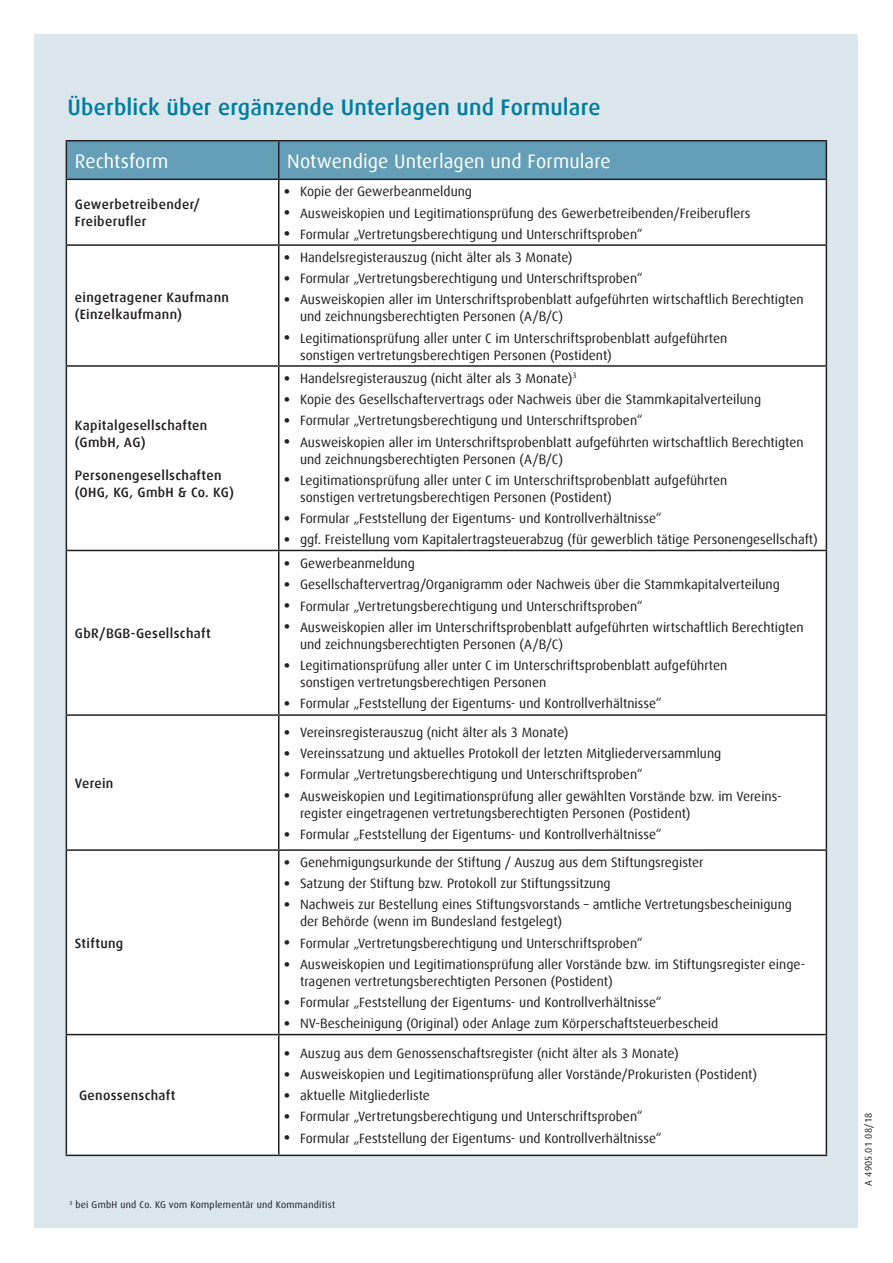
<style>
.page{position:relative;width:893px;height:1263px;background:#fff}
.page>*{position:absolute;margin:0;border:0;box-sizing:border-box;transform-origin:0 0}
.Subline{font:500 22.5px "Dax Offc";letter-spacing:.01em;color:#007ca1}
.Subline-2{font:19.5px "Dax Offc";letter-spacing:.005em;color:#fff}
.t1{font:13.5px/17px "Dax Offc";color:#231f20}
.Marginalie{font:500 13.5px/17px "Dax Offc";letter-spacing:.025em;color:#231f20}
.Fließtext{font:500 13.5px/17px "Dax Offc";letter-spacing:.025em;color:#231f20}
.Marginalie-2{font:9.75px "Dax Offc";letter-spacing:.025em;color:#231f20}
.s1{font-size:24px}
</style>
<div class="page">
<div style="left:35px;top:35px;width:823px;height:1193px;background:#dbe6ed"></div>
<div style="left:67px;top:141px;width:759px;height:38px;background:#649fb7"></div>
<div style="left:67px;top:180px;width:759px;height:974px;background:#fff"></div>
<hr style="left:66px;top:140px;width:213px;height:1px;background:#231f20">
<hr style="left:66px;top:141px;width:1px;height:38px;background:#231f20">
<hr style="left:279px;top:140px;width:548px;height:1px;background:#231f20">
<hr style="left:278px;top:141px;width:1px;height:38px;background:#231f20">
<hr style="left:826px;top:141px;width:1px;height:38px;background:#231f20">
<hr style="left:66px;top:179px;width:213px;height:1px;background:#231f20">
<hr style="left:66px;top:180px;width:1px;height:64px;background:#231f20">
<hr style="left:279px;top:179px;width:548px;height:1px;background:#231f20">
<hr style="left:278px;top:180px;width:1px;height:64px;background:#231f20">
<hr style="left:826px;top:180px;width:1px;height:64px;background:#231f20">
<hr style="left:66px;top:244px;width:213px;height:2px;background:#231f20">
<hr style="left:66px;top:246px;width:1px;height:119px;background:#231f20">
<hr style="left:279px;top:244px;width:548px;height:2px;background:#231f20">
<hr style="left:278px;top:246px;width:1px;height:119px;background:#231f20">
<hr style="left:826px;top:246px;width:1px;height:119px;background:#231f20">
<hr style="left:66px;top:365px;width:213px;height:2px;background:#231f20">
<hr style="left:66px;top:367px;width:1px;height:183px;background:#231f20">
<hr style="left:279px;top:365px;width:548px;height:2px;background:#231f20">
<hr style="left:278px;top:367px;width:1px;height:183px;background:#231f20">
<hr style="left:826px;top:367px;width:1px;height:183px;background:#231f20">
<hr style="left:66px;top:550px;width:213px;height:1px;background:#231f20">
<hr style="left:66px;top:551px;width:1px;height:163px;background:#231f20">
<hr style="left:279px;top:550px;width:548px;height:1px;background:#231f20">
<hr style="left:278px;top:551px;width:1px;height:163px;background:#231f20">
<hr style="left:826px;top:551px;width:1px;height:163px;background:#231f20">
<hr style="left:66px;top:714px;width:213px;height:2px;background:#231f20">
<hr style="left:66px;top:716px;width:1px;height:133px;background:#231f20">
<hr style="left:279px;top:714px;width:548px;height:2px;background:#231f20">
<hr style="left:278px;top:716px;width:1px;height:133px;background:#231f20">
<hr style="left:826px;top:716px;width:1px;height:133px;background:#231f20">
<hr style="left:66px;top:849px;width:213px;height:2px;background:#231f20">
<hr style="left:66px;top:851px;width:1px;height:183px;background:#231f20">
<hr style="left:279px;top:849px;width:548px;height:2px;background:#231f20">
<hr style="left:278px;top:851px;width:1px;height:183px;background:#231f20">
<hr style="left:826px;top:851px;width:1px;height:183px;background:#231f20">
<hr style="left:66px;top:1034px;width:213px;height:1px;background:#231f20">
<hr style="left:66px;top:1035px;width:1px;height:119px;background:#231f20">
<hr style="left:279px;top:1034px;width:548px;height:1px;background:#231f20">
<hr style="left:278px;top:1035px;width:1px;height:119px;background:#231f20">
<hr style="left:826px;top:1035px;width:1px;height:119px;background:#231f20">
<hr style="left:66px;top:1154px;width:213px;height:2px;background:#231f20">
<hr style="left:279px;top:1154px;width:548px;height:2px;background:#231f20">
<p class="Subline" style="left:68px;top:93px;width:534px">Überblick über ergänzende Unterlagen und Formulare</p>
<p class="Subline-2" style="left:75px;top:149px;width:95px">Rechtsform</p>
<p class="Subline-2" style="left:287px;top:149px;width:325px">Notwendige Unterlagen und Formulare</p>
<p class="Fließtext" style="left:75px;top:196px;width:127px">Gewerbetreibender/<br>Freiberufler</p>
<p class="t1" style="left:283px;top:183px;width:191px"><span class="s1">•</span> Kopie der Gewerbeanmeldung</p>
<p class="t1" style="left:283px;top:204px;width:469px"><span class="s1">•</span> Ausweiskopien und Legitimationsprüfung des Gewerbetreibenden/Freiberuflers</p>
<p class="t1" style="left:283px;top:226px;width:361px"><span class="s1">•</span> Formular „Vertretungsberechtigung und Unterschriftsproben“</p>
<p class="Fließtext" style="left:75px;top:289px;width:156px">eingetragener Kaufmann (Einzelkaufmann)</p>
<p class="Marginalie" style="left:75px;top:417px;width:134px">Kapitalgesellschaften (GmbH, AG)</p>
<p class="Marginalie" style="left:75px;top:467px;width:160px">Personengesellschaften (OHG, KG, GmbH &amp; Co. KG)</p>
<p class="Marginalie" style="left:75px;top:625px;width:137px">GbR/BGB-Gesellschaft</p>
<p class="Marginalie" style="left:75px;top:775px;width:40px">Verein</p>
<p class="Marginalie" style="left:75px;top:935px;width:50px">Stiftung</p>
<p class="Marginalie" style="left:79px;top:1087px;width:98px">Genossenschaft</p>
<p class="t1" style="left:283px;top:249px;width:291px"><span class="s1">•</span> Handelsregisterauszug (nicht älter als 3 Monate)</p>
<p class="t1" style="left:283px;top:270px;width:361px"><span class="s1">•</span> Formular „Vertretungsberechtigung und Unterschriftsproben“</p>
<p class="t1" style="left:300px;top:291px;width:505px;text-indent:-17px"><span class="s1">•</span> Ausweiskopien aller im Unterschriftsprobenblatt aufgeführten wirtschaftlich Berechtigten und zeichnungsberechtigten Personen (A/B/C)</p>
<p class="t1" style="left:300px;top:330px;width:429px;text-indent:-17px"><span class="s1">•</span> Legitimationsprüfung aller unter C im Unterschriftsprobenblatt aufgeführten sonstigen vertretungsberechtigen Personen (Postident)</p>
<p class="t1" style="left:283px;top:370px;width:295px"><span class="s1">•</span> Handelsregisterauszug (nicht älter als 3 Monate)<sup>3</sup></p>
<p class="t1" style="left:283px;top:391px;width:480px"><span class="s1">•</span> Kopie des Gesellschaftervertrags oder Nachweis über die Stammkapitalverteilung</p>
<p class="t1" style="left:283px;top:412px;width:361px"><span class="s1">•</span> Formular „Vertretungsberechtigung und Unterschriftsproben“</p>
<p class="t1" style="left:300px;top:433px;width:505px;text-indent:-17px"><span class="s1">•</span> Ausweiskopien aller im Unterschriftsprobenblatt aufgeführten wirtschaftlich Berechtigten und zeichnungsberechtigten Personen (A/B/C)</p>
<p class="t1" style="left:300px;top:472px;width:429px;text-indent:-17px"><span class="s1">•</span> Legitimationsprüfung aller unter C im Unterschriftsprobenblatt aufgeführten sonstigen vertretungsberechtigen Personen (Postident)</p>
<p class="t1" style="left:283px;top:510px;width:380px"><span class="s1">•</span> Formular „Feststellung der Eigentums- und Kontrollverhältnisse“</p>
<p class="t1" style="left:283px;top:531px;width:536px"><span class="s1">•</span> ggf. Freistellung vom Kapitalertragsteuerabzug (für gewerblich tätige Personengesellschaft)</p>
<p class="t1" style="left:283px;top:555px;width:133px"><span class="s1">•</span> Gewerbeanmeldung</p>
<p class="t1" style="left:283px;top:576px;width:498px"><span class="s1">•</span> Gesellschaftervertrag/Organigramm oder Nachweis über die Stammkapitalverteilung</p>
<p class="t1" style="left:283px;top:597px;width:361px"><span class="s1">•</span> Formular „Vertretungsberechtigung und Unterschriftsproben“</p>
<p class="t1" style="left:300px;top:619px;width:505px;text-indent:-17px"><span class="s1">•</span> Ausweiskopien aller im Unterschriftsprobenblatt aufgeführten wirtschaftlich Berechtigten und zeichnungsberechtigten Personen (A/B/C)</p>
<p class="t1" style="left:300px;top:657px;width:429px;text-indent:-17px"><span class="s1">•</span> Legitimationsprüfung aller unter C im Unterschriftsprobenblatt aufgeführten sonstigen vertretungsberechtigen Personen</p>
<p class="t1" style="left:283px;top:695px;width:380px"><span class="s1">•</span> Formular „Feststellung der Eigentums- und Kontrollverhältnisse“</p>
<p class="t1" style="left:283px;top:724px;width:287px"><span class="s1">•</span> Vereinsregisterauszug (nicht älter als 3 Monate)</p>
<p class="t1" style="left:283px;top:745px;width:440px"><span class="s1">•</span> Vereinssatzung und aktuelles Protokoll der letzten Mitgliederversammlung</p>
<p class="t1" style="left:283px;top:766px;width:361px"><span class="s1">•</span> Formular „Vertretungsberechtigung und Unterschriftsproben“</p>
<p class="t1" style="left:300px;top:788px;width:483px;text-indent:-17px"><span class="s1">•</span> Ausweiskopien und Legitimationsprüfung aller gewählten Vorstände bzw. im Vereins&shy;register eingetragenen vertretungsberechtigten Personen (Postident)</p>
<p class="t1" style="left:283px;top:826px;width:380px"><span class="s1">•</span> Formular „Feststellung der Eigentums- und Kontrollverhältnisse“</p>
<p class="t1" style="left:283px;top:854px;width:422px"><span class="s1">•</span> Genehmigungsurkunde der Stiftung / Auszug aus dem Stiftungsregister</p>
<p class="t1" style="left:283px;top:875px;width:329px"><span class="s1">•</span> Satzung der Stiftung bzw. Protokoll zur Stiftungssitzung</p>
<p class="t1" style="left:300px;top:896px;width:493px;text-indent:-17px"><span class="s1">•</span> Nachweis zur Bestellung eines Stiftungsvorstands – amtliche Vertretungsbescheinigung der Behörde (wenn im Bundesland festgelegt)</p>
<p class="t1" style="left:283px;top:935px;width:361px"><span class="s1">•</span> Formular „Vertretungsberechtigung und Unterschriftsproben“</p>
<p class="t1" style="left:300px;top:956px;width:507px;text-indent:-17px"><span class="s1">•</span> Ausweiskopien und Legitimationsprüfung aller Vorstände bzw. im Stiftungsregister einge&shy;tragenen vertretungsberechtigten Personen (Postident)</p>
<p class="t1" style="left:283px;top:994px;width:380px"><span class="s1">•</span> Formular „Feststellung der Eigentums- und Kontrollverhältnisse“</p>
<p class="t1" style="left:283px;top:1015px;width:437px"><span class="s1">•</span> NV-Bescheinigung (Original) oder Anlage zum Körperschaftsteuerbescheid</p>
<p class="t1" style="left:283px;top:1045px;width:397px"><span class="s1">•</span> Auszug aus dem Genossenschaftsregister (nicht älter als 3 Monate)</p>
<p class="t1" style="left:283px;top:1066px;width:476px"><span class="s1">•</span> Ausweiskopien und Legitimationsprüfung aller Vorstände/Prokuristen (Postident)</p>
<p class="t1" style="left:283px;top:1087px;width:148px"><span class="s1">•</span> aktuelle Mitgliederliste</p>
<p class="t1" style="left:283px;top:1108px;width:361px"><span class="s1">•</span> Formular „Vertretungsberechtigung und Unterschriftsproben“</p>
<p class="t1" style="left:283px;top:1130px;width:380px"><span class="s1">•</span> Formular „Feststellung der Eigentums- und Kontrollverhältnisse“</p>
<p class="Marginalie-2" style="left:69px;top:1198px;width:267px"><sup>3</sup> bei GmbH und Co. KG vom Komplementär und Kommanditist</p>
<p class="Marginalie-2" style="left:862px;top:1185px;width:74px;rotate:-90deg">A 4905.01 08/18</p>
</div>
